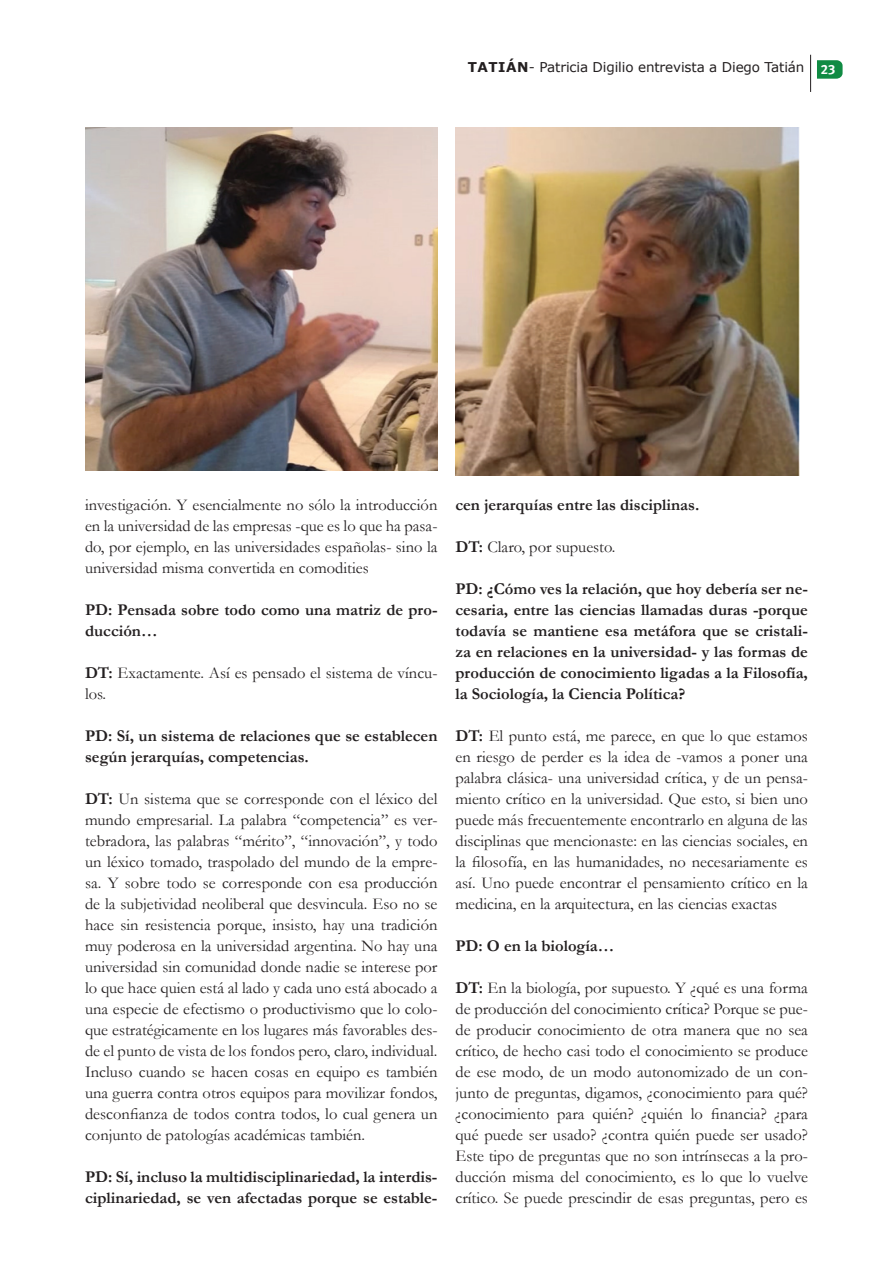
<style>
.page{position:relative;width:893px;height:1263px;background:#fff}
.page>*{position:absolute;margin:0;border:0;box-sizing:border-box;transform-origin:0 0}
.t1{font:16.5px/21px "Garamond";color:#231f20;text-align:justify}
.t2{font:700 16.5px/21px "Garamond";color:#231f20}
.t3{font:13.5px "Verdana";letter-spacing:-.01em;color:#231f20}
.s1{font-weight:700}
.s2{font-family:"Meta Plus Bold Caps";color:#fff}
</style>
<div class="page">
<svg style="left:817px;top:60px;width:26px;height:19px"></svg>
<hr style="left:810px;top:55px;width:1px;height:37px;background:#231f20">
<img style="left:85px;top:128px;width:352px;height:342px">
<img style="left:455px;top:128px;width:344px;height:347px">
<p class="t3" style="left:468px;top:57px;width:369px"><span class="s1">TATIÁN</span>- Patricia Digilio entrevista a Diego Tatián <span class="s2">23</span></p>
<p class="t1" style="left:85px;top:493px;width:354px">investigación. Y esencialmente no sólo la introducción en la universidad de las empresas -que es lo que ha pasa&shy;do, por ejemplo, en las universidades españolas- sino la universidad misma convertida en comodities</p>
<p class="t2" style="left:85px;top:599px;width:354px">PD: Pensada sobre todo como una matriz de pro&shy;ducción…</p>
<p class="t1" style="left:85px;top:661px;width:354px"><span class="s1">DT:</span> Exactamente. Así es pensado el sistema de víncu&shy;los.</p>
<p class="t2" style="left:85px;top:725px;width:354px">PD: Sí, un sistema de relaciones que se establecen según jerarquías, competencias.</p>
<p class="t1" style="left:85px;top:787px;width:354px"><span class="s1">DT:</span> Un sistema que se corresponde con el léxico del mundo empresarial. La palabra “competencia” es ver&shy;tebradora, las palabras “mérito”, “innovación”, y todo un léxico tomado, traspolado del mundo de la empre&shy;sa. Y sobre todo se corresponde con esa producción de la subjetividad neoliberal que desvincula. Eso no se hace sin resistencia porque, insisto, hay una tradición muy poderosa en la universidad argentina. No hay una universidad sin comunidad donde nadie se interese por lo que hace quien está al lado y cada uno está abocado a una especie de efectismo o productivismo que lo colo&shy;que estratégicamente en los lugares más favorables des&shy;de el punto de vista de los fondos pero, claro, individual.<br>Incluso cuando se hacen cosas en equipo es también una guerra contra otros equipos para movilizar fondos, desconfianza de todos contra todos, lo cual genera un conjunto de patologías académicas también.</p>
<p class="t2" style="left:85px;top:1166px;width:354px">PD: Sí, incluso la multidisciplinariedad, la interdis&shy;ciplinariedad, se ven afectadas porque se estable-</p>
<p class="t2" style="left:455px;top:494px;width:245px">cen jerarquías entre las disciplinas.</p>
<p class="t1" style="left:455px;top:536px;width:161px"><span class="s1">DT:</span> Claro, por supuesto.</p>
<p class="t2" style="left:455px;top:578px;width:354px;text-align:justify">PD: ¿Cómo ves la relación, que hoy debería ser ne&shy;cesaria, entre las ciencias llamadas duras -porque todavía se mantiene esa metáfora que se cristali&shy;za en relaciones en la universidad- y las formas de producción de conocimiento ligadas a la Filosofía, la Sociología, la Ciencia Política?</p>
<p class="t1" style="left:455px;top:725px;width:354px"><span class="s1">DT:</span> El punto está, me parece, en que lo que estamos en riesgo de perder es la idea de -vamos a poner una palabra clásica- una universidad crítica, y de un pensa&shy;miento crítico en la universidad. Que esto, si bien uno puede más frecuentemente encontrarlo en alguna de las disciplinas que mencionaste: en las ciencias sociales, en la filosofía, en las humanidades, no necesariamente es así. Uno puede encontrar el pensamiento crítico en la medicina, en la arquitectura, en las ciencias exactas</p>
<p class="t2" style="left:455px;top:935px;width:160px">PD: O en la biología…</p>
<p class="t1" style="left:455px;top:977px;width:354px"><span class="s1">DT:</span> En la biología, por supuesto. Y ¿qué es una forma de producción del conocimiento crítica? Porque se pue&shy;de producir conocimiento de otra manera que no sea crítico, de hecho casi todo el conocimiento se produce de ese modo, de un modo autonomizado de un con&shy;junto de preguntas, digamos, ¿conocimiento para qué? ¿conocimiento para quién? ¿quién lo financia? ¿para qué puede ser usado? ¿contra quién puede ser usado?<br>Este tipo de preguntas que no son intrínsecas a la pro&shy;ducción misma del conocimiento, es lo que lo vuelve crítico. Se puede prescindir de esas preguntas, pero es</p>
</div>
